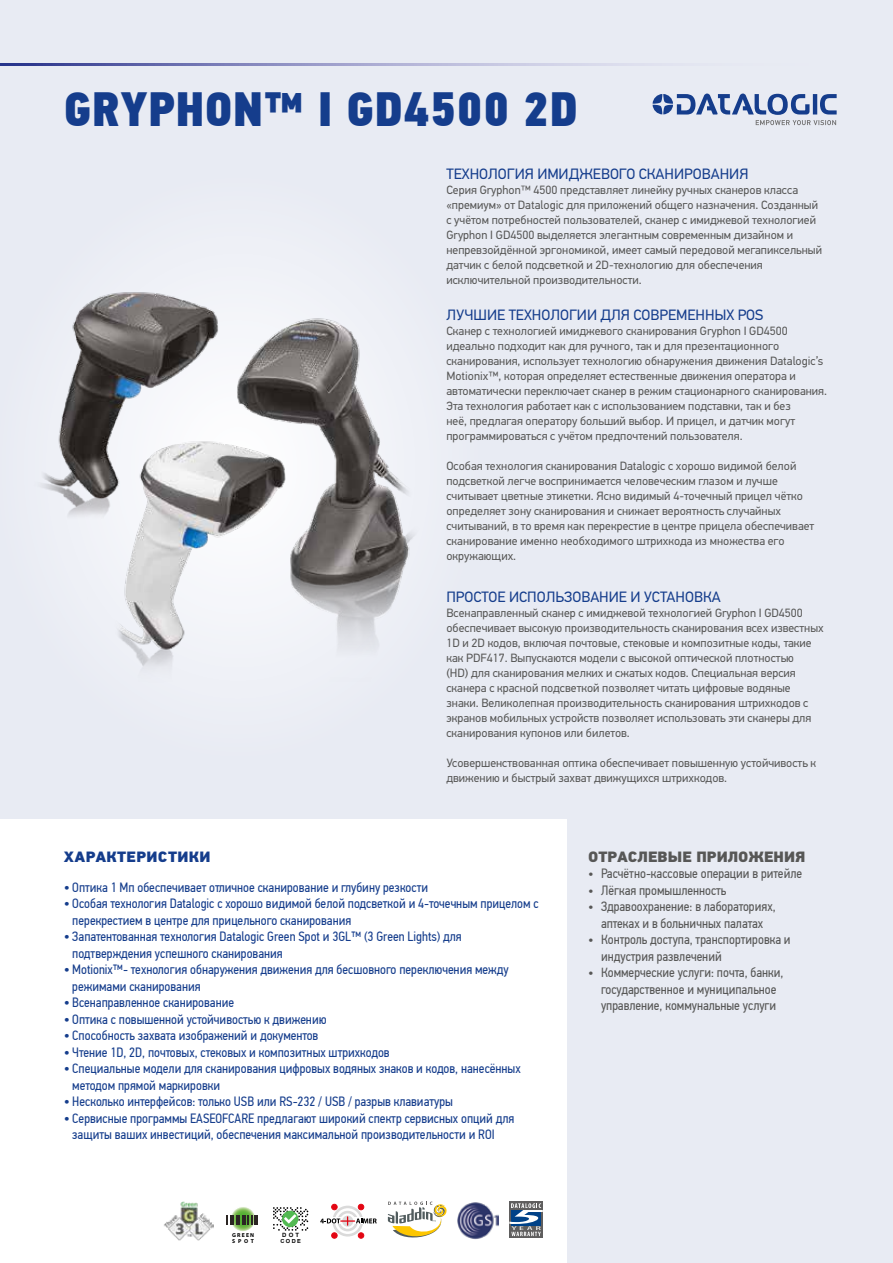
<style>
.page{position:relative;width:893px;height:1263px;background:#e8ebf3}
.page>*{position:absolute;margin:0;border:0;box-sizing:border-box;transform-origin:0 0}
.t1{font:48px "PF Din Text Cond Pro X Black";letter-spacing:.01em;color:#153d8c}
.t2{font:15px "PF Din Text Pro";color:#153d8c}
.t3{font:900 15px "PF Din Text Pro";color:#575756}
.t4{font:900 15px "PF Din Text Pro";letter-spacing:.02em;color:#153d8c}
.t5{font:13.5px/16.5px "PF Din Text Cond Pro";color:#153d8c}
.t6{font:13.5px/16.5px "PF Din Text Cond Pro";color:#575756;text-align:center}
.t7{font:12px/15px "PF Din Text Pro";color:#575756}
.t8{font:700 5.85px "Arial";color:#000}
.t9{font:700 5.7px/5.7px "Myriad Pro";letter-spacing:.2em;color:#000}
.t10{font:700 5.55px "Arial";color:#000}
.s1{font-size:15px}
</style>
<div class="page">
<div style="left:0;top:820px;width:567px;height:443px;background:#fff"></div>
<svg style="left:0;top:64px;width:645px;height:1px"></svg>
<img style="left:44px;top:292px;width:369px;height:374px">
<svg style="left:388px;top:1201px;width:59px;height:37px"></svg>
<img style="left:457px;top:1202px;width:41px;height:37px">
<div style="left:509px;top:1202px;width:34px;height:36px;background:#5f5e5e"></div>
<svg style="left:509px;top:1203px;width:34px;height:33px"></svg>
<svg style="left:653px;top:94px;width:184px;height:31px"></svg>
<img style="left:164px;top:1201px;width:49px;height:39px">
<svg style="left:320px;top:1204px;width:57px;height:34px"></svg>
<svg style="left:230px;top:1206px;width:25px;height:25px"></svg>
<svg style="left:227px;top:1215px;width:7px;height:10px"></svg>
<hr style="left:236px;top:1215px;width:4px;height:10px;background:#2b2523">
<svg style="left:242px;top:1215px;width:16px;height:10px"></svg>
<svg style="left:273px;top:1207px;width:35px;height:24px"></svg>
<h1 class="t1" style="left:64px;top:79px;width:516px">GRYPHON™ I GD4500 2D</h1>
<p class="t2" style="left:446px;top:164px;width:303px">ТЕХНОЛОГИЯ ИМИДЖЕВОГО СКАНИРОВАНИЯ</p>
<p class="t7" style="left:446px;top:182px;width:377px">Серия Gryphon™ 4500 представляет линейку ручных сканеров класса «премиум» от Datalogic для приложений общего назначения. Созданный с учётом потребностей пользователей, сканер с имиджевой технологией Gryphon I GD4500 выделяется элегантным современным дизайном и непревзойдённой эргономикой, имеет самый передовой мегапиксельный датчик с белой подсветкой и 2D-технологию для обеспечения исключительной производительности.</p>
<p class="t2" style="left:446px;top:305px;width:318px">ЛУЧШИЕ ТЕХНОЛОГИИ ДЛЯ СОВРЕМЕННЫХ POS</p>
<p class="t7" style="left:446px;top:323px;width:382px">Сканер с технологией имиджевого сканирования Gryphon I GD4500 идеально подходит как для ручного, так и для презентационного сканирования, использует технологию обнаружения движения Datalogic’s Motionix™, которая определяет естественные движения оператора и автоматически переключает сканер в режим стационарного сканирования.<br>Эта технология работает как с использованием подставки, так и без<br>неё, предлагая оператору больший выбор. И прицел, и датчик могут программироваться с учётом предпочтений пользователя.</p>
<p class="t7" style="left:446px;top:458px;width:369px">Особая технология сканирования Datalogic с хорошо видимой белой подсветкой легче воспринимается человеческим глазом и лучше считывает цветные этикетки. Ясно видимый 4-точечный прицел чётко определяет зону сканирования и снижает вероятность случайных считываний, в то время как перекрестие в центре прицела обеспечивает сканирование именно необходимого штрихкода из множества его окружающих.</p>
<p class="t2" style="left:446px;top:587px;width:276px">ПРОСТОЕ ИСПОЛЬЗОВАНИЕ И УСТАНОВКА</p>
<p class="t7" style="left:446px;top:605px;width:379px">Всенаправленный сканер с имиджевой технологией Gryphon I GD4500 обеспечивает высокую производительность сканирования всех известных 1D и 2D кодов, включая почтовые, стековые и композитные коды, такие как PDF417. Выпускаются модели с высокой оптической плотностью<br>(HD) для сканирования мелких и сжатых кодов. Специальная версия сканера с красной подсветкой позволяет читать цифровые водяные знаки. Великолепная производительность сканирования штрихкодов с экранов мобильных устройств позволяет использовать эти сканеры для сканирования купонов или билетов.</p>
<p class="t7" style="left:446px;top:755px;width:371px">Усовершенствованная оптика обеспечивает повышенную устойчивость к движению и быстрый захват движущихся штрихкодов.</p>
<p class="t4" style="left:64px;top:847px;width:148px">ХАРАКТЕРИСТИКИ</p>
<p class="t5" style="left:64px;top:879px;width:366px"><span class="s1">•</span> Оптика 1 Мп обеспечивает отличное сканирование и глубину резкости</p>
<p class="t5" style="left:72px;top:895px;width:468px;text-indent:-9px"><span class="s1">•</span> Особая технология Datalogic с хорошо видимой белой подсветкой и 4-точечным прицелом с перекрестием в центре для прицельного сканирования</p>
<p class="t5" style="left:72px;top:928px;width:391px;text-indent:-9px"><span class="s1">•</span> Запатентованная технология Datalogic Green Spot и 3GL™ (3 Green Lights) для подтверждения успешного сканирования</p>
<p class="t5" style="left:72px;top:961px;width:438px;text-indent:-9px"><span class="s1">•</span> Motionix™- технология обнаружения движения для бесшовного переключения между режимами сканирования</p>
<p class="t5" style="left:64px;top:994px;width:172px"><span class="s1">•</span> Всенаправленное сканирование</p>
<p class="t5" style="left:64px;top:1011px;width:264px"><span class="s1">•</span> Оптика с повышенной устойчивостью к движению</p>
<p class="t5" style="left:64px;top:1027px;width:256px"><span class="s1">•</span> Способность захвата изображений и документов</p>
<p class="t5" style="left:64px;top:1044px;width:327px"><span class="s1">•</span> Чтение 1D, 2D, почтовых, стековых и композитных штрихкодов</p>
<p class="t5" style="left:72px;top:1060px;width:450px;text-indent:-9px"><span class="s1">•</span> Специальные модели для сканирования цифровых водяных знаков и кодов, нанесённых методом прямой маркировки</p>
<p class="t5" style="left:64px;top:1093px;width:391px"><span class="s1">•</span> Несколько интерфейсов: только USB или RS-232 / USB / разрыв клавиатуры</p>
<p class="t5" style="left:72px;top:1110px;width:443px;text-indent:-9px"><span class="s1">•</span> Сервисные программы EASEOFCARE предлагают широкий спектр сервисных опций для защиты ваших инвестиций, обеспечения максимальной производительности и ROI</p>
<p class="t9" style="left:232px;top:1232px;width:23px">GREEN<br>SPOT</p>
<p class="t8" style="left:282px;top:1231px;width:19px">DOT</p>
<p class="t10" style="left:280px;top:1237px;width:22px">CODE</p>
<p class="t3" style="left:588px;top:847px;width:219px">ОТРАСЛЕВЫЕ ПРИЛОЖЕНИЯ</p>
<p class="t6" style="left:588px;top:865px;width:215px">• Расчётно-кассовые операции в ритейле</p>
<p class="t6" style="left:588px;top:882px;width:140px">• Лёгкая промышленность</p>
<p class="t6" style="left:588px;top:898px;width:189px">• Здравоохранение: в лабораториях, аптеках и в больничных палатах</p>
<p class="t6" style="left:601px;top:931px;width:191px;text-align:left;text-indent:-13px">• Контроль доступа, транспортировка и индустрия развлечений</p>
<p class="t6" style="left:588px;top:964px;width:197px">• Коммерческие услуги: почта, банки, государственное и муниципальное управление, коммунальные услуги</p>
</div>
